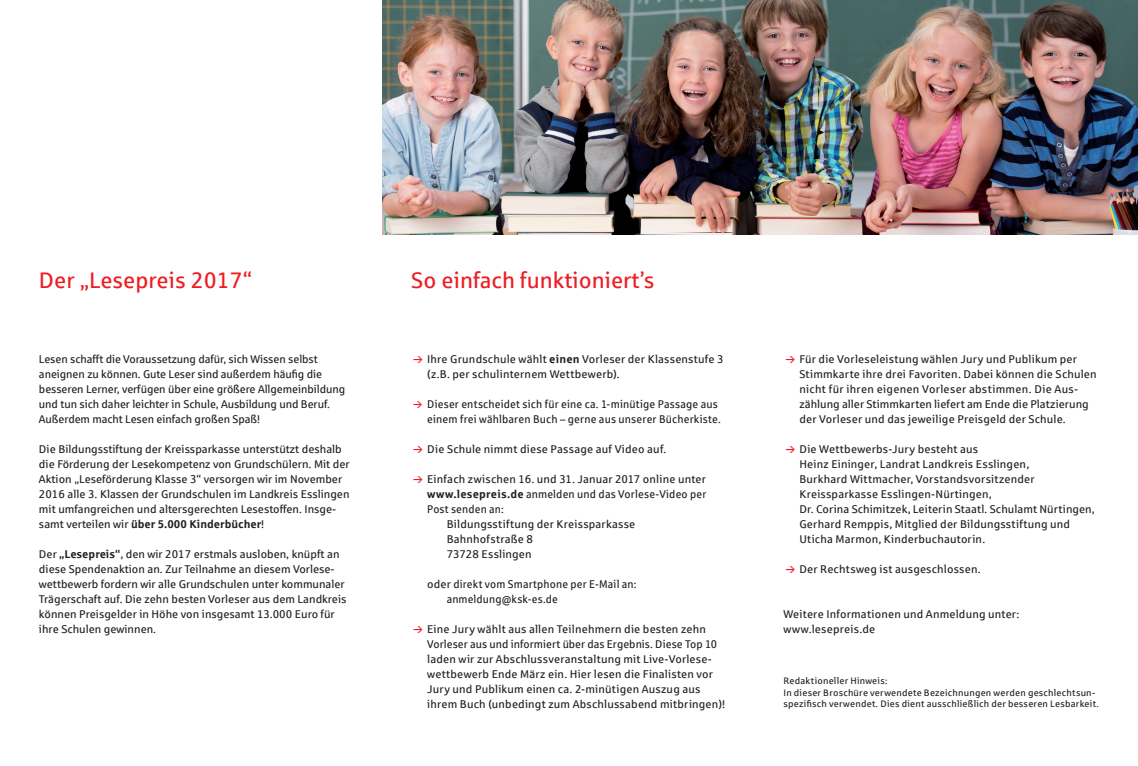
<style>
.page{position:relative;width:1138px;height:766px;background:#fff}
.page>*{position:absolute;margin:0;border:0;box-sizing:border-box;transform-origin:0 0}
.t1{font:22.5px "Sparkasse Rg";color:#ee1d23}
.t2{font:11.25px/15px "Sparkasse Rg";letter-spacing:.01em;color:#231f20}
.t3{font:11.25px/15px "Sparkasse Rg";letter-spacing:.01em;color:#231f20;scale:.95 1}
.t4{font:11.25px "Sparkasse Rg";letter-spacing:.01em;color:#231f20;scale:.94 1}
.t5{font:9.38px/11.2px "Sparkasse Rg";letter-spacing:.025em;color:#231f20}
.s1{font-weight:700}
</style>
<div class="page">
<img style="left:382px;top:0;width:755px;height:234px">
<h1 class="t1" style="left:39px;top:266px;width:215px">Der „Lesepreis 2017“</h1>
<p class="t2" style="left:39px;top:351px;width:307px">Lesen schafft die Voraussetzung dafür, sich Wissen selbst aneignen zu können. Gute Leser sind außerdem häufig die besseren Lerner, verfügen über eine größere Allgemeinbildung und tun sich daher leichter in Schule, Ausbildung und Beruf.<br>Außerdem macht Lesen einfach großen Spaß!</p>
<p class="t2" style="left:39px;top:441px;width:312px">Die Bildungsstiftung der Kreissparkasse unterstützt deshalb die Förderung der Lesekompetenz von Grundschülern. Mit der Aktion „Leseförderung Klasse 3“ versorgen wir im November 2016 alle 3. Klassen der Grundschulen im Landkreis Esslingen mit umfangreichen und altersgerechten Lesestoffen. Insge&shy;samt verteilen wir <span class="s1">über 5.000 Kinderbücher</span>!</p>
<p class="t2" style="left:39px;top:546px;width:309px">Der <span class="s1">„Lesepreis“</span>, den wir 2017 erstmals ausloben, knüpft an diese Spendenaktion an. Zur Teilnahme an diesem Vorlese&shy;wettbewerb fordern wir alle Grundschulen unter kommunaler Trägerschaft auf. Die zehn besten Vorleser aus dem Landkreis können Preisgelder in Höhe von insgesamt 13.000 Euro für ihre Schulen gewinnen.</p>
<h1 class="t1" style="left:411px;top:266px;width:245px">So einfach funktioniert’s</h1>
<p class="t2" style="left:427px;top:351px;width:298px">Ihre Grundschule wählt <span class="s1">einen</span> Vorleser der Klassenstufe 3 (z.B. per schulinternem Wettbewerb).</p>
<p class="t3" style="left:427px;top:396px;width:310px">Dieser entscheidet sich für eine ca. 1-minütige Passage aus einem frei wählbaren Buch – gerne aus unserer Bücherkiste.</p>
<p class="t2" style="left:427px;top:441px;width:241px">Die Schule nimmt diese Passage auf Video auf.</p>
<p class="t2" style="left:427px;top:471px;width:280px">Einfach zwischen 16. und 31. Januar 2017 online unter</p>
<p class="t3" style="left:427px;top:486px;width:295px"><span class="s1">www.lesepreis.de</span> anmelden und das Vorlese-Video per</p>
<p class="t4" style="left:427px;top:502px;width:83px">Post senden an:</p>
<p class="t2" style="left:446px;top:516px;width:190px">Bildungsstiftung der Kreissparkasse</p>
<p class="t2" style="left:446px;top:531px;width:88px">Bahnhofstraße 8</p>
<p class="t2" style="left:446px;top:546px;width:87px">73728 Esslingen</p>
<p class="t2" style="left:446px;top:576px;width:191px;text-indent:-19px">oder direkt vom Smartphone per E-Mail an: anmeldung@ksk-es.de</p>
<p class="t2" style="left:427px;top:621px;width:299px">Eine Jury wählt aus allen Teilnehmern die besten zehn Vorleser aus und informiert über das Ergebnis. Diese Top 10 laden wir zur Abschlussveranstaltung mit Live-Vorlese&shy;wettbewerb Ende März ein. Hier lesen die Finalisten vor Jury und Publikum einen ca. 2-minütigen Auszug aus ihrem Buch (unbedingt zum Abschlussabend mitbringen)!</p>
<p class="t2" style="left:799px;top:351px;width:299px">Für die Vorleseleistung wählen Jury und Publikum per Stimmkarte ihre drei Favoriten. Dabei können die Schulen nicht für ihren eigenen Vorleser abstimmen. Die Aus&shy;zählung aller Stimmkarten liefert am Ende die Platzierung der Vorleser und das jeweilige Preisgeld der Schule.</p>
<p class="t2" style="left:799px;top:441px;width:297px">Die Wettbewerbs-Jury besteht aus<br>Heinz Eininger, Landrat Landkreis Esslingen,<br>Burkhard Wittmacher, Vorstandsvorsitzender Kreissparkasse Esslingen-Nürtingen,<br>Dr. Corina Schimitzek, Leiterin Staatl. Schulamt Nürtingen, Gerhard Remppis, Mitglied der Bildungsstiftung und Uticha Marmon, Kinderbuchautorin.</p>
<p class="t2" style="left:799px;top:561px;width:183px">Der Rechtsweg ist ausgeschlossen.</p>
<p class="t2" style="left:783px;top:606px;width:237px">Weitere Informationen und Anmeldung unter: www.lesepreis.de</p>
<p class="t5" style="left:783px;top:675px;width:317px">Redaktioneller Hinweis:<br>In dieser Broschüre verwendete Bezeichnungen werden geschlechtsun&shy;spezifisch verwendet. Dies dient ausschließlich der besseren Lesbarkeit.</p>
</div>
